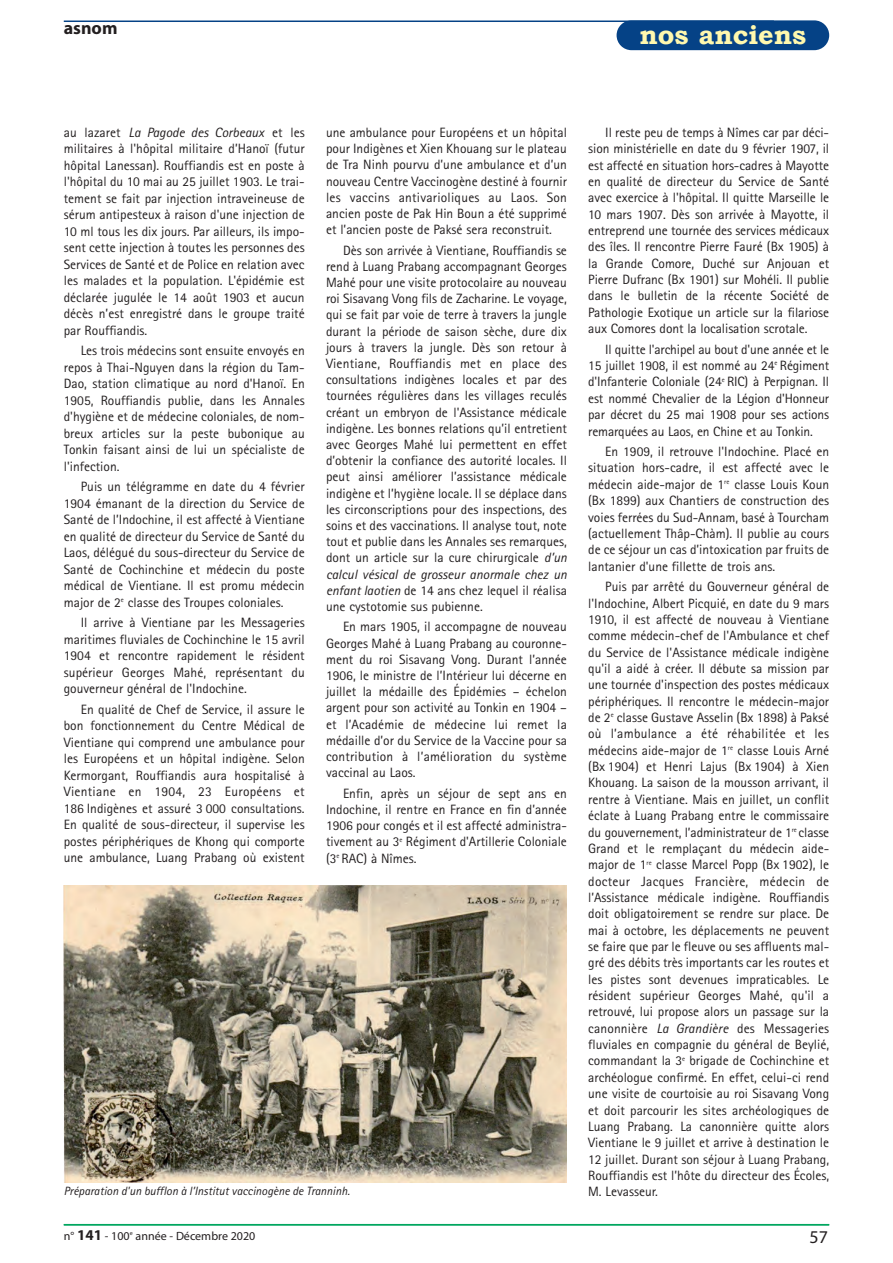
<style>
.page{position:relative;width:893px;height:1263px;background:#fff}
.page>*{position:absolute;margin:0;border:0;box-sizing:border-box;transform-origin:0 0}
.t1{font:700 27px "Bookman Old Style";color:#fff8ae}
.t2{font:700 18px "Myriad";color:#231f20}
.t3{font:18px "Myriad";color:#231f20}
.t4{font:13.5px/16.4px "Rotis Sans Serif";color:#231f20;text-align:justify}
.t5{font:italic 12px "Rotis Sans Serif";color:#231f20}
.t6{font:12px "Myriad";color:#231f20}
.s1{font-style:italic}
.s2{font-weight:700;font-size:15px}
</style>
<div class="page">
<hr style="left:64px;top:1224px;width:765px;height:1px;background:#00a65f">
<hr style="left:64px;top:21px;width:710px;height:1px;background:#054286">
<div style="left:617px;top:20px;width:212px;height:30px;background:#054286;border-radius:15px"></div>
<img style="left:64px;top:885px;width:503px;height:297px">
<p class="t2" style="left:64px;top:21px;width:55px">asnom</p>
<p class="t1" style="left:639px;top:19px;width:168px">nos anciens</p>
<p class="t4" style="left:64px;top:125px;width:242px">au lazaret <span class="s1">La Pagode des Corbeaux</span> et les militaires à l'hôpital militaire d’Hanoï (futur hôpital Lanessan). Rouffiandis est en poste à l'hôpital du 10 mai au 25 juillet 1903. Le trai&shy;tement se fait par injection intraveineuse de sérum antipesteux à raison d'une injection de 10 ml tous les dix jours. Par ailleurs, ils impo&shy;sent cette injection à toutes les personnes des Services de Santé et de Police en relation avec les malades et la population. L'épidémie est déclarée jugulée le 14 août 1903 et aucun décès n’est enregistré dans le groupe traité par Rouffiandis.</p>
<p class="t4" style="left:64px;top:344px;width:242px;text-indent:17px">Les trois médecins sont ensuite envoyés en repos à Thai-Nguyen dans la région du Tam-Dao, station climatique au nord d'Hanoï. En 1905, Rouffiandis publie, dans les Annales d'hygiène et de médecine coloniales, de nom&shy;breux articles sur la peste bubonique au Tonkin faisant ainsi de lui un spécialiste de l'infection.</p>
<p class="t4" style="left:64px;top:480px;width:242px;text-indent:17px">Puis un télégramme en date du 4 février 1904 émanant de la direction du Service de Santé de l’Indochine, il est affecté à Vientiane en qualité de directeur du Service de Santé du Laos, délégué du sous-directeur du Service de Santé de Cochinchine et médecin du poste médical de Vientiane. Il est promu médecin major de 2<sup>e</sup> classe des Troupes coloniales.</p>
<p class="t4" style="left:64px;top:616px;width:242px;text-indent:17px">Il arrive à Vientiane par les Messageries maritimes fluviales de Cochinchine le 15 avril 1904 et rencontre rapidement le résident supérieur Georges Mahé, représentant du gouverneur général de l'Indochine.</p>
<p class="t4" style="left:64px;top:702px;width:242px;text-indent:17px">En qualité de Chef de Service, il assure le bon fonctionnement du Centre Médical de Vientiane qui comprend une ambulance pour les Européens et un hôpital indigène. Selon Kermorgant, Rouffiandis aura hospitalisé à Vientiane en 1904, 23 Européens et 186 Indigènes et assuré 3 000 consultations.<br>En qualité de sous-directeur, il supervise les postes périphériques de Khong qui comporte une ambulance, Luang Prabang où existent</p>
<p class="t4" style="left:326px;top:126px;width:242px">une ambulance pour Européens et un hôpital pour Indigènes et Xien Khouang sur le plateau de Tra Ninh pourvu d’une ambulance et d’un nouveau Centre Vaccinogène destiné à fournir les vaccins antivarioliques au Laos. Son ancien poste de Pak Hin Boun a été supprimé et l’ancien poste de Paksé sera reconstruit.</p>
<p class="t4" style="left:326px;top:243px;width:242px;text-indent:17px">Dès son arrivée à Vientiane, Rouffiandis se rend à Luang Prabang accompagnant Georges Mahé pour une visite protocolaire au nouveau roi Sisavang Vong fils de Zacharine. Le voyage, qui se fait par voie de terre à travers la jungle durant la période de saison sèche, dure dix jours à travers la jungle. Dès son retour à Vientiane, Rouffiandis met en place des consultations indigènes locales et par des tournées régulières dans les villages reculés créant un embryon de l'Assistance médicale indigène. Les bonnes relations qu’il entretient avec Georges Mahé lui permettent en effet d’obtenir la confiance des autorité locales. Il peut ainsi améliorer l’assistance médicale indigène et l’hygiène locale. Il se déplace dans les circonscriptions pour des inspections, des soins et des vaccinations. Il analyse tout, note tout et publie dans les Annales ses remarques, dont un article sur la cure chirurgicale <span class="s1">d’un calcul vésical de grosseur anormale chez un enfant laotien</span> de 14 ans chez lequel il réalisa une cystotomie sus pubienne.</p>
<p class="t4" style="left:326px;top:620px;width:242px;text-indent:17px">En mars 1905, il accompagne de nouveau Georges Mahé à Luang Prabang au couronne&shy;ment du roi Sisavang Vong. Durant l’année 1906, le ministre de l’Intérieur lui décerne en juillet la médaille des Épidémies – échelon argent pour son activité au Tonkin en 1904 – et l’Académie de médecine lui remet la médaille d’or du Service de la Vaccine pour sa contribution à l’amélioration du système vaccinal au Laos.</p>
<p class="t4" style="left:326px;top:786px;width:242px;text-indent:17px">Enfin, après un séjour de sept ans en Indochine, il rentre en France en fin d’année 1906 pour congés et il est affecté administra&shy;tivement au 3<sup>e</sup> Régiment d'Artillerie Coloniale (3<sup>e</sup> RAC) à Nîmes.</p>
<p class="t4" style="left:588px;top:125px;width:242px;text-indent:17px">Il reste peu de temps à Nîmes car par déci&shy;sion ministérielle en date du 9 février 1907, il est affecté en situation hors-cadres à Mayotte en qualité de directeur du Service de Santé avec exercice à l'hôpital. Il quitte Marseille le 10 mars 1907. Dès son arrivée à Mayotte, il entreprend une tournée des services médicaux des îles. Il rencontre Pierre Fauré (Bx 1905) à la Grande Comore, Duché sur Anjouan et Pierre Dufranc (Bx 1901) sur Mohéli. Il publie dans le bulletin de la récente Société de Pathologie Exotique un article sur la filariose aux Comores dont la localisation scrotale.</p>
<p class="t4" style="left:588px;top:342px;width:242px;text-indent:17px">Il quitte l'archipel au bout d'une année et le 15 juillet 1908, il est nommé au 24<sup>e</sup> Régiment d'Infanterie Coloniale (24<sup>e</sup> RIC) à Perpignan. Il est nommé Chevalier de la Légion d'Honneur par décret du 25 mai 1908 pour ses actions remarquées au Laos, en Chine et au Tonkin.</p>
<p class="t4" style="left:588px;top:445px;width:242px;text-indent:17px">En 1909, il retrouve l'Indochine. Placé en situation hors-cadre, il est affecté avec le médecin aide-major de 1<sup>re</sup> classe Louis Koun (Bx 1899) aux Chantiers de construction des voies ferrées du Sud-Annam, basé à Tourcham (actuellement Thâp-Chàm). Il publie au cours de ce séjour un cas d’intoxication par fruits de lantanier d'une fillette de trois ans.</p>
<p class="t4" style="left:588px;top:580px;width:242px;text-indent:17px">Puis par arrêté du Gouverneur général de l'Indochine, Albert Picquié, en date du 9 mars 1910, il est affecté de nouveau à Vientiane comme médecin-chef de l'Ambulance et chef du Service de l'Assistance médicale indigène qu'il a aidé à créer. Il débute sa mission par une tournée d'inspection des postes médicaux périphériques. Il rencontre le médecin-major de 2<sup>e</sup> classe Gustave Asselin (Bx 1898) à Paksé où l’ambulance a été réhabilitée et les médecins aide-major de 1<sup>re</sup> classe Louis Arné (Bx 1904) et Henri Lajus (Bx 1904) à Xien Khouang. La saison de la mousson arrivant, il rentre à Vientiane. Mais en juillet, un conflit éclate à Luang Prabang entre le commissaire du gouvernement, l’administrateur de 1<sup>re</sup> classe Grand et le remplaçant du médecin aide&shy;major de 1<sup>re</sup> classe Marcel Popp (Bx 1902), le docteur Jacques Francière, médecin de l’Assistance médicale indigène. Rouffiandis doit obligatoirement se rendre sur place. De mai à octobre, les déplacements ne peuvent se faire que par le fleuve ou ses affluents mal&shy;gré des débits très importants car les routes et les pistes sont devenues impraticables. Le résident supérieur Georges Mahé, qu'il a retrouvé, lui propose alors un passage sur la canonnière <span class="s1">La Grandière</span> des Messageries fluviales en compagnie du général de Beylié, commandant la 3<sup>e</sup> brigade de Cochinchine et archéologue confirmé. En effet, celui-ci rend une visite de courtoisie au roi Sisavang Vong et doit parcourir les sites archéologiques de Luang Prabang. La canonnière quitte alors Vientiane le 9 juillet et arrive à destination le 12 juillet. Durant son séjour à Luang Prabang, Rouffiandis est l’hôte du directeur des Écoles,</p>
<p class="t5" style="left:64px;top:1186px;width:288px">Préparation d'un bufflon à l’Institut vaccinogène de Tranninh.</p>
<p class="t4" style="left:588px;top:1185px;width:71px">M. Levasseur.</p>
<p class="t6" style="left:64px;top:1231px;width:193px">n° <span class="s2">141</span> - 100<sup>e</sup> année - Décembre 2020</p>
<p class="t3" style="left:809px;top:1230px;width:20px">57</p>
</div>
